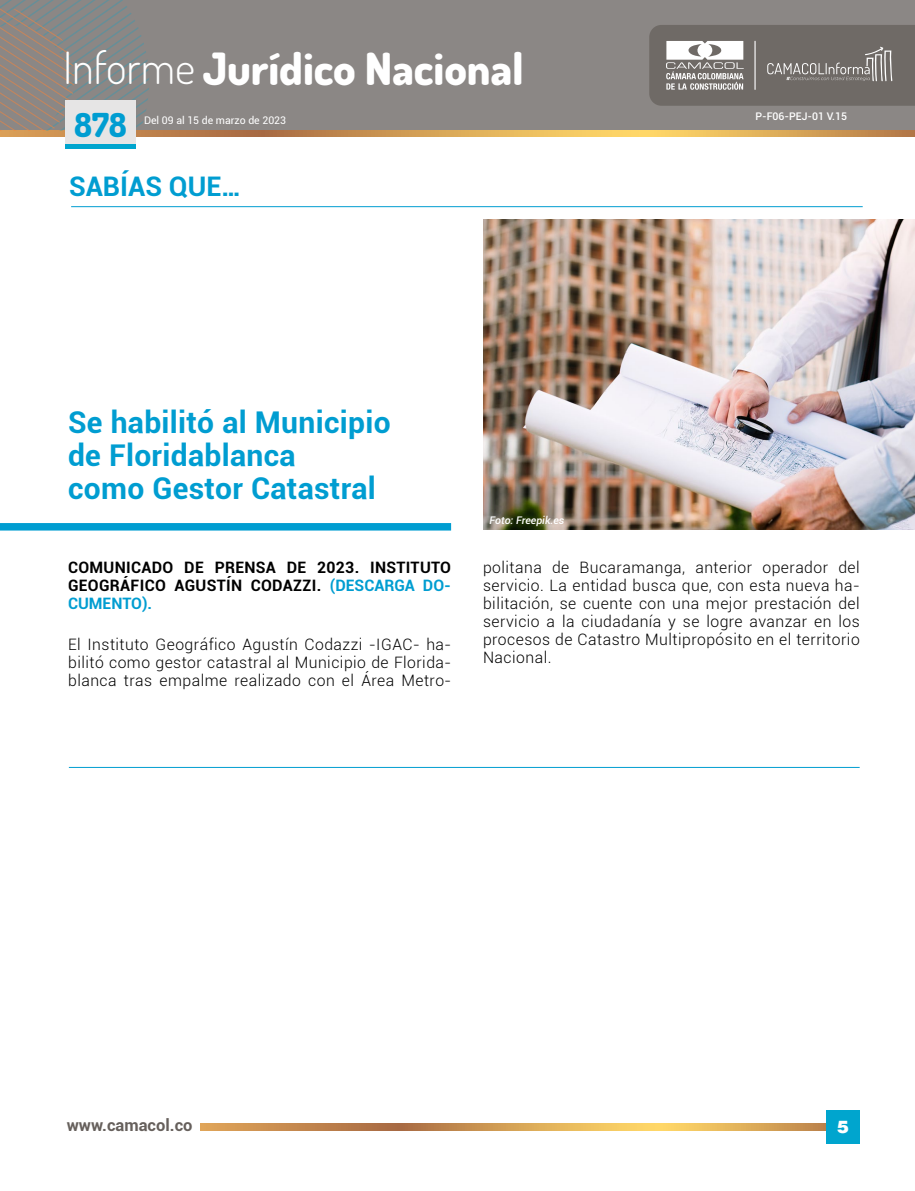
<style>
.page{position:relative;width:915px;height:1191px;background:#fff}
.page>*{position:absolute;margin:0;border:0;box-sizing:border-box;transform-origin:0 0}
.t1{font:800 44.4px "Dosis";color:#fff}
.t2{font:800 33px "Dosis";color:#009dd1}
.t3{font:700 30px/33px "Roboto";letter-spacing:.01em;color:#009dd1}
.t4{font:700 27px "Roboto";color:#009dd1}
.t5{font:900 19.5px "Helvetica";color:#fff}
.t6{font:700 16.5px "Roboto";color:#66605c}
.t7{font:300 15.75px/18px "Roboto";letter-spacing:.03em;color:#000;text-align:justify}
.t8{font:700 15.75px/18px "Roboto";letter-spacing:.02em;color:#000;text-align:justify}
.t9{font:10.5px "Roboto";color:#fff}
.t10{font:500 10.5px "Roboto";color:#fff}
.t11{font:italic 500 10.5px "Roboto";color:#fff}
.s1{font-weight:300}
.s2{color:#009dd1}
</style>
<div class="page">
<svg style="left:201px;top:1123px;width:624px;height:8px;background:#d39f55"></svg>
<div style="left:825px;top:1110px;width:34px;height:34px;background:#00a5ce"></div>
<div style="left:0;top:0;width:914px;height:130px;background:#8b8785"></div>
<svg style="left:0;top:130px;width:914px;height:6px;background:#d39f55"></svg>
<svg style="left:0;top:0;width:149px;height:130px"></svg>
<svg style="left:649px;top:25px;width:265px;height:81px;background:#7f7b77"></svg>
<hr style="left:754px;top:41px;width:1px;height:48px;background:#fff">
<div style="left:65px;top:144px;width:71px;height:5px;background:#00a5ce"></div>
<div style="left:65px;top:100px;width:71px;height:44px;background:#e6e5e5"></div>
<div style="left:0;top:523px;width:451px;height:7px;background:#009dd1"></div>
<hr style="left:71px;top:206px;width:791px;height:1px;background:#009dd1">
<img style="left:483px;top:220px;width:431px;height:310px">
<hr style="left:69px;top:767px;width:790px;height:1px;background:#009dd1">
<h1 class="t1" style="left:63px;top:40px;width:462px"><span class="s1">Informe</span> Jurídico Nacional</h1>
<h2 class="t2" style="left:74px;top:104px;width:54px">878</h2>
<p class="t9" style="left:144px;top:112px;width:143px">Del 09 al 15 de marzo de 2023</p>
<h3 class="t4" style="left:69px;top:167px;width:174px">SABÍAS QUE…</h3>
<h3 class="t3" style="left:68px;top:405px;width:324px">Se habilitó al Municipio de Floridablanca<br>como Gestor Catastral</h3>
<p class="t11" style="left:489px;top:513px;width:76px">Foto: Freepik.es</p>
<p class="t10" style="left:755px;top:108px;width:93px">P-F06-PEJ-01 V.15</p>
<p class="t8" style="left:68px;top:558px;width:384px">COMUNICADO DE PRENSA DE 2023. INSTITUTO GEOGRÁFICO AGUSTÍN CODAZZI. <span class="s2">(DESCARGA DO-CUMENTO).</span></p>
<p class="t7" style="left:68px;top:634px;width:384px">El Instituto Geográfico Agustín Codazzi -IGAC- ha&shy;bilitó como gestor catastral al Municipio de Florida&shy;blanca tras empalme realizado con el Área Metro-</p>
<p class="t7" style="left:483px;top:558px;width:378px">politana de Bucaramanga, anterior operador del servicio. La entidad busca que, con esta nueva ha&shy;bilitación, se cuente con una mejor prestación del servicio a la ciudadanía y se logre avanzar en los procesos de Catastro Multipropósito en el territorio Nacional.</p>
<p class="t6" style="left:67px;top:1113px;width:127px">www.camacol.co</p>
<p class="t5" style="left:836px;top:1119px;width:13px">5</p>
</div>
